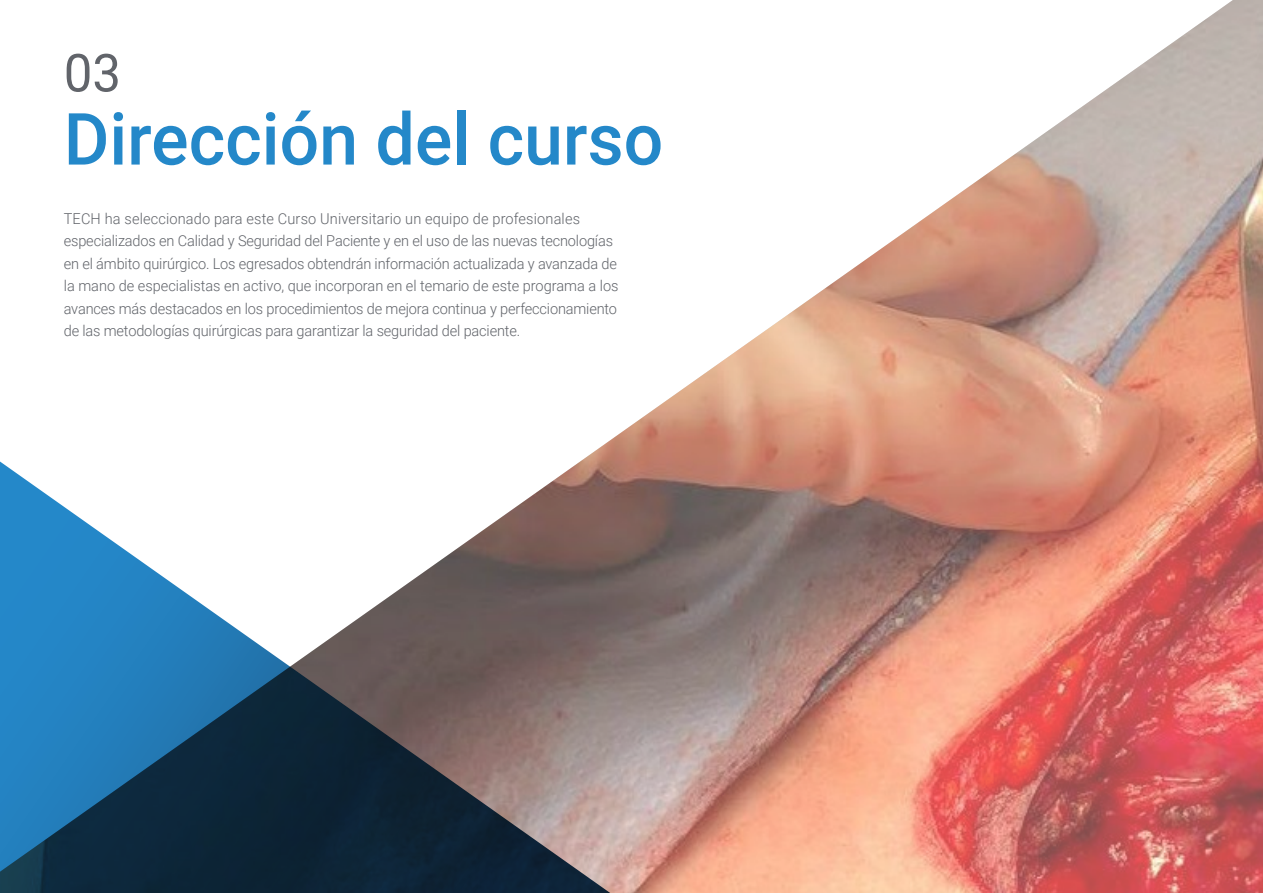
<style>
.page{position:relative;width:1263px;height:893px;background:#fff}
.page>*{position:absolute;margin:0;border:0;box-sizing:border-box;transform-origin:0 0}
.t1{font:500 72px "Roboto";color:#2488c9}
.t2{font:52.5px "Roboto";color:#61646a}
.t3{font:300 15px/22.5px "Roboto";letter-spacing:-.01em;color:#61646a}
</style>
<div class="page">
<img style="left:602px;top:0;width:661px;height:893px">
<svg style="left:0;top:446px;width:640px;height:447px"></svg>
<h2 class="t2" style="left:64px;top:36px;width:59px">03</h2>
<h1 class="t1" style="left:64px;top:89px;width:601px">Dirección del curso</h1>
<p class="t3" style="left:64px;top:207px;width:556px">TECH ha seleccionado para este Curso Universitario un equipo de profesionales especializados en Calidad y Seguridad del Paciente y en el uso de las nuevas tecnologías en el ámbito quirúrgico. Los egresados obtendrán información actualizada y avanzada de la mano de especialistas en activo, que incorporan en el temario de este programa a los avances más destacados en los procedimientos de mejora continua y perfeccionamiento de las metodologías quirúrgicas para garantizar la seguridad del paciente.</p>
</div>
